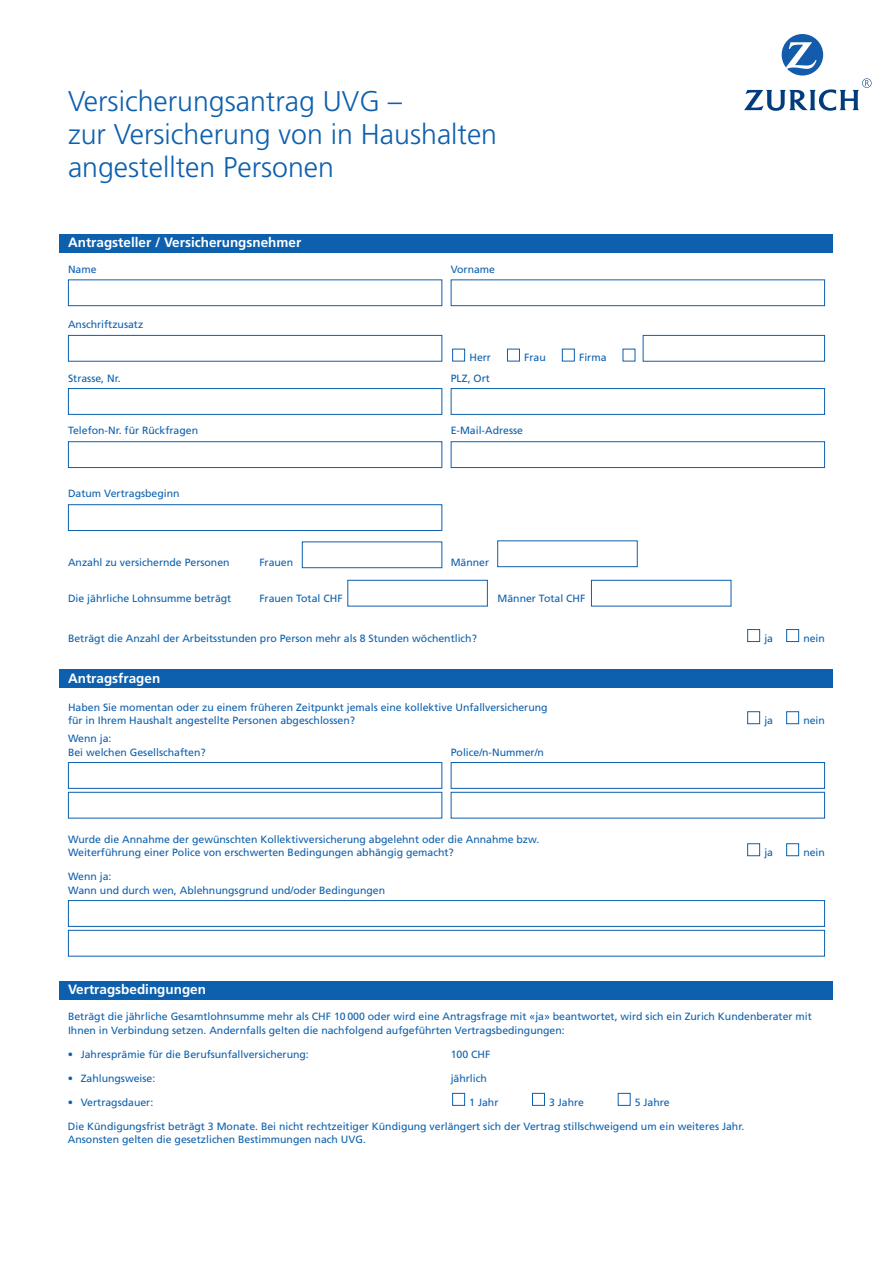
<style>
.page{position:relative;width:893px;height:1263px;background:#fff}
.page>*{position:absolute;margin:0;border:0;box-sizing:border-box;transform-origin:0 0}
.t1{font:300 28.5px/33px "Frutiger";color:#0d60ae}
.t2{font:700 13.5px "Frutiger";color:#fff}
.t3{font:10.5px/13.5px "Frutiger";color:#0d60ae}
</style>
<div class="page">
<svg style="left:744px;top:34px;width:127px;height:77px"></svg>
<div style="left:786px;top:629px;width:13px;height:13px;border:1px solid #0d60ae"></div>
<div style="left:747px;top:629px;width:13px;height:13px;border:1px solid #0d60ae"></div>
<div style="left:562px;top:349px;width:13px;height:12px;border:1px solid #0d60ae"></div>
<div style="left:507px;top:349px;width:13px;height:12px;border:1px solid #0d60ae"></div>
<div style="left:452px;top:349px;width:13px;height:12px;border:1px solid #0d60ae"></div>
<div style="left:68px;top:279px;width:374px;height:27px;border:1px solid #0d60ae"></div>
<div style="left:451px;top:279px;width:374px;height:27px;border:1px solid #0d60ae"></div>
<div style="left:643px;top:335px;width:182px;height:27px;border:1px solid #0d60ae"></div>
<div style="left:68px;top:335px;width:374px;height:27px;border:1px solid #0d60ae"></div>
<div style="left:68px;top:388px;width:374px;height:27px;border:1px solid #0d60ae"></div>
<div style="left:68px;top:504px;width:374px;height:27px;border:1px solid #0d60ae"></div>
<div style="left:497px;top:540px;width:141px;height:27px;border:1px solid #0d60ae"></div>
<div style="left:591px;top:580px;width:140px;height:26px;border:1px solid #0d60ae"></div>
<div style="left:302px;top:541px;width:140px;height:27px;border:1px solid #0d60ae"></div>
<div style="left:347px;top:580px;width:141px;height:26px;border:1px solid #0d60ae"></div>
<div style="left:451px;top:388px;width:374px;height:27px;border:1px solid #0d60ae"></div>
<div style="left:68px;top:441px;width:374px;height:27px;border:1px solid #0d60ae"></div>
<div style="left:451px;top:441px;width:374px;height:27px;border:1px solid #0d60ae"></div>
<div style="left:60px;top:234px;width:773px;height:18px;background:#0d60ae"></div>
<div style="left:618px;top:1093px;width:12px;height:13px;border:1px solid #0d60ae"></div>
<div style="left:532px;top:1093px;width:13px;height:13px;border:1px solid #0d60ae"></div>
<div style="left:452px;top:1093px;width:13px;height:13px;border:1px solid #0d60ae"></div>
<div style="left:60px;top:981px;width:773px;height:18px;background:#0d60ae"></div>
<div style="left:786px;top:843px;width:13px;height:13px;border:1px solid #0d60ae"></div>
<div style="left:747px;top:843px;width:13px;height:13px;border:1px solid #0d60ae"></div>
<div style="left:786px;top:711px;width:13px;height:13px;border:1px solid #0d60ae"></div>
<div style="left:747px;top:711px;width:13px;height:13px;border:1px solid #0d60ae"></div>
<div style="left:60px;top:670px;width:773px;height:18px;background:#0d60ae"></div>
<div style="left:68px;top:762px;width:374px;height:27px;border:1px solid #0d60ae"></div>
<div style="left:68px;top:792px;width:374px;height:26px;border:1px solid #0d60ae"></div>
<div style="left:68px;top:900px;width:757px;height:27px;border:1px solid #0d60ae"></div>
<div style="left:68px;top:930px;width:757px;height:26px;border:1px solid #0d60ae"></div>
<div style="left:451px;top:762px;width:374px;height:27px;border:1px solid #0d60ae"></div>
<div style="left:451px;top:792px;width:374px;height:26px;border:1px solid #0d60ae"></div>
<h1 class="t1" style="left:68px;top:86px;width:431px">Versicherungsantrag UVG –<br>zur Versicherung von in Haushalten angestellten Personen</h1>
<p class="t2" style="left:68px;top:237px;width:235px">Antragsteller / Versicherungsnehmer</p>
<p class="t3" style="left:68px;top:264px;width:30px">Name</p>
<p class="t3" style="left:451px;top:264px;width:46px">Vorname</p>
<p class="t3" style="left:68px;top:318px;width:77px">Anschriftzusatz</p>
<p class="t3" style="left:469px;top:352px;width:23px">Herr</p>
<p class="t3" style="left:524px;top:352px;width:23px">Frau</p>
<p class="t3" style="left:579px;top:352px;width:29px">Firma</p>
<p class="t3" style="left:68px;top:372px;width:54px">Strasse, Nr.</p>
<p class="t3" style="left:451px;top:372px;width:41px">PLZ, Ort</p>
<p class="t3" style="left:68px;top:425px;width:132px">Telefon-Nr. für Rückfragen</p>
<p class="t3" style="left:451px;top:425px;width:74px">E-Mail-Adresse</p>
<p class="t3" style="left:68px;top:488px;width:113px">Datum Vertragsbeginn</p>
<p class="t3" style="left:68px;top:557px;width:163px">Anzahl zu versichernde Personen</p>
<p class="t3" style="left:259px;top:557px;width:35px">Frauen</p>
<p class="t3" style="left:451px;top:557px;width:40px">Männer</p>
<p class="t3" style="left:68px;top:593px;width:165px">Die jährliche Lohnsumme beträgt</p>
<p class="t3" style="left:259px;top:593px;width:85px">Frauen Total CHF</p>
<p class="t3" style="left:497px;top:593px;width:89px">Männer Total CHF</p>
<p class="t3" style="left:68px;top:632px;width:410px">Beträgt die Anzahl der Arbeitsstunden pro Person mehr als 8 Stunden wöchentlich?</p>
<p class="t3" style="left:764px;top:632px;width:10px">ja</p>
<p class="t3" style="left:803px;top:632px;width:23px">nein</p>
<p class="t2" style="left:68px;top:673px;width:94px">Antragsfragen</p>
<p class="t3" style="left:68px;top:701px;width:481px">Haben Sie momentan oder zu einem früheren Zeitpunkt jemals eine kollektive Unfallversicherung für in Ihrem Haushalt angestellte Personen abgeschlossen?</p>
<p class="t3" style="left:68px;top:732px;width:139px">Wenn ja:<br>Bei welchen Gesellschaften?</p>
<p class="t3" style="left:451px;top:746px;width:95px">Police/n-Nummer/n</p>
<p class="t3" style="left:68px;top:833px;width:473px">Wurde die Annahme der gewünschten Kollektivversicherung abgelehnt oder die Annahme bzw.<br>Weiterführung einer Police von erschwerten Bedingungen abhängig gemacht?</p>
<p class="t3" style="left:68px;top:870px;width:319px">Wenn ja:<br>Wann und durch wen, Ablehnungsgrund und/oder Bedingungen</p>
<p class="t2" style="left:68px;top:984px;width:139px">Vertragsbedingungen</p>
<p class="t3" style="left:764px;top:714px;width:10px">ja</p>
<p class="t3" style="left:803px;top:714px;width:23px">nein</p>
<p class="t3" style="left:764px;top:846px;width:10px">ja</p>
<p class="t3" style="left:803px;top:846px;width:23px">nein</p>
<p class="t3" style="left:68px;top:1011px;width:745px">Beträgt die jährliche Gesamtlohnsumme mehr als CHF 10 000 oder wird eine Antragsfrage mit «ja» beantwortet, wird sich ein Zurich Kundenberater mit<br>Ihnen in Verbindung setzen. Andernfalls gelten die nachfolgend aufgeführten Vertragsbedingungen:</p>
<p class="t3" style="left:68px;top:1048px;width:242px">• Jahresprämie für die Berufsunfallversicherung:</p>
<p class="t3" style="left:451px;top:1048px;width:41px">100 CHF</p>
<p class="t3" style="left:68px;top:1072px;width:89px">• Zahlungsweise:</p>
<p class="t3" style="left:451px;top:1072px;width:38px">jährlich</p>
<p class="t3" style="left:68px;top:1096px;width:87px">• Vertragsdauer:</p>
<p class="t3" style="left:469px;top:1096px;width:31px">1 Jahr</p>
<p class="t3" style="left:549px;top:1096px;width:37px">3 Jahre</p>
<p class="t3" style="left:635px;top:1096px;width:37px">5 Jahre</p>
<p class="t3" style="left:68px;top:1120px;width:678px">Die Kündigungsfrist beträgt 3 Monate. Bei nicht rechtzeitiger Kündigung verlängert sich der Vertrag stillschweigend um ein weiteres Jahr.<br>Ansonsten gelten die gesetzlichen Bestimmungen nach UVG.</p>
</div>
